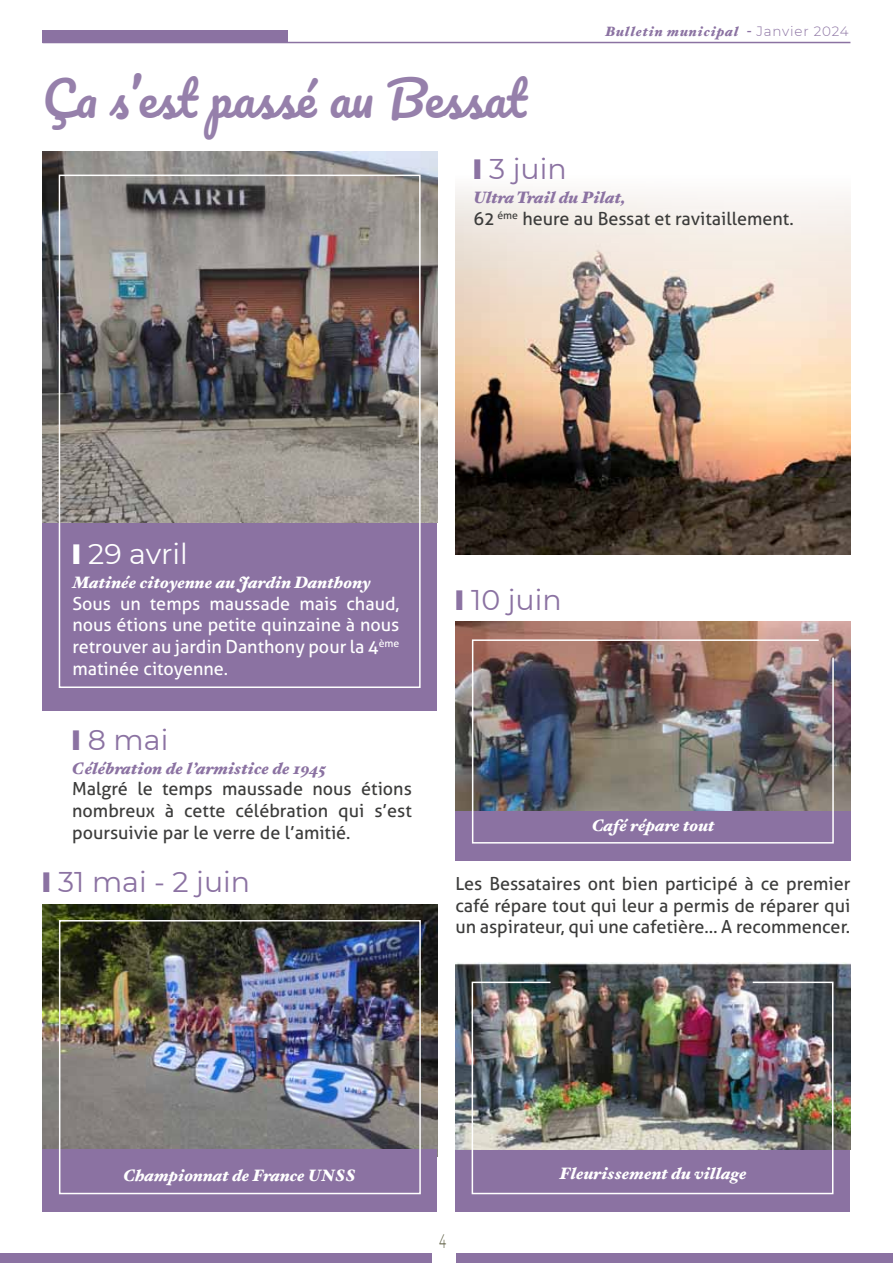
<style>
.page{position:relative;width:893px;height:1263px;background:#fff}
.page>*{position:absolute;margin:0;border:0;box-sizing:border-box;transform-origin:0 0}
.t1{font:48px "Pacifico";color:#9680ab}
.t2{font:28.5px "Montserrat";color:#8b72a2}
.t3{font:28.5px "Montserrat";color:#fff}
.t4{font:300 19.5px "Montserrat";color:#4c4d2f;scale:.55 1}
.t5{font:18px/21.6px "Aller";color:#3c3c3b;text-align:justify}
.t6{font:18px/21.9px "Aller";color:#fff;text-align:justify}
.t7{font:italic 900 16.5px "Hoefler Text";color:#fff}
.t8{font:italic 900 16.5px "Hoefler Text";color:#8b72a2}
.t9{font:italic 900 13.5px "Hoefler Text";letter-spacing:.06em;color:#8b72a2}
.s1{font-family:"Montserrat";font-weight:300;font-style:normal}
</style>
<div class="page">
<div style="left:43px;top:30px;width:245px;height:13px;background:#8b72a2"></div>
<hr style="left:43px;top:42px;width:807px;height:1px;background:#8b72a2">
<div style="left:0;top:1253px;width:893px;height:10px;background:#8b72a2"></div>
<div style="left:433px;top:1251px;width:23px;height:12px;background:#fff"></div>
<div style="left:455px;top:1148px;width:395px;height:64px;background:#8b72a2"></div>
<img style="left:455px;top:963px;width:395px;height:186px">
<img style="left:455px;top:189px;width:395px;height:365px">
<img style="left:42px;top:905px;width:395px;height:244px">
<div style="left:42px;top:522px;width:395px;height:189px;background:#8b72a2"></div>
<img style="left:42px;top:152px;width:395px;height:370px">
<div style="left:59px;top:175px;width:362px;height:513px;border:2px solid #fff"></div>
<div style="left:42px;top:1149px;width:395px;height:63px;background:#8b72a2"></div>
<div style="left:59px;top:920px;width:362px;height:274px;border:2px solid #fff"></div>
<img style="left:471px;top:981px;width:363px;height:214px">
<img style="left:456px;top:621px;width:394px;height:190px">
<div style="left:455px;top:811px;width:396px;height:50px;background:#8b72a2"></div>
<img style="left:471px;top:639px;width:363px;height:205px">
<h1 class="t1" style="left:43px;top:73px;width:485px">Ça s’est passé au Bessat</h1>
<p class="t9" style="left:605px;top:24px;width:245px">Bulletin municipal - <span class="s1">Janvier 2024</span></p>
<h2 class="t2" style="left:473px;top:149px;width:95px">❙ 3 juin</h2>
<p class="t8" style="left:473px;top:188px;width:154px">Ultra Trail du Pilat,</p>
<p class="t5" style="left:473px;top:208px;width:322px">62 <sup>éme</sup> heure au Bessat et ravitaillement.</p>
<h2 class="t3" style="left:72px;top:534px;width:117px">❙ 29 avril</h2>
<p class="t7" style="left:72px;top:573px;width:300px">Matinée citoyenne au Jardin Danthony</p>
<p class="t6" style="left:72px;top:592px;width:329px">Sous un temps maussade mais chaud, nous étions une petite quinzaine à nous retrouver au jardin Danthony pour la 4<sup>ème </sup>matinée citoyenne.</p>
<h2 class="t2" style="left:72px;top:720px;width:98px">❙ 8 mai</h2>
<p class="t8" style="left:72px;top:758px;width:255px">Célébration de l’armistice de 1945</p>
<p class="t5" style="left:72px;top:778px;width:341px">Malgré le temps maussade nous étions nombreux à cette célébration qui s’est poursuivie par le verre de l’amitié.</p>
<h2 class="t2" style="left:42px;top:862px;width:209px">❙ 31 mai - 2 juin</h2>
<h2 class="t2" style="left:455px;top:580px;width:108px">❙ 10 juin</h2>
<p class="t7" style="left:592px;top:816px;width:124px">Café répare tout</p>
<p class="t5" style="left:455px;top:873px;width:396px">Les Bessataires ont bien participé à ce premier café répare tout qui leur a permis de réparer qui un aspirateur, qui une cafetière… A recommencer.</p>
<p class="t7" style="left:123px;top:1165px;width:234px">Championnat de France UNSS</p>
<p class="t4" style="left:439px;top:1228px;width:14px">4</p>
<p class="t7" style="left:560px;top:1163px;width:188px">Fleurissement du village</p>
</div>
